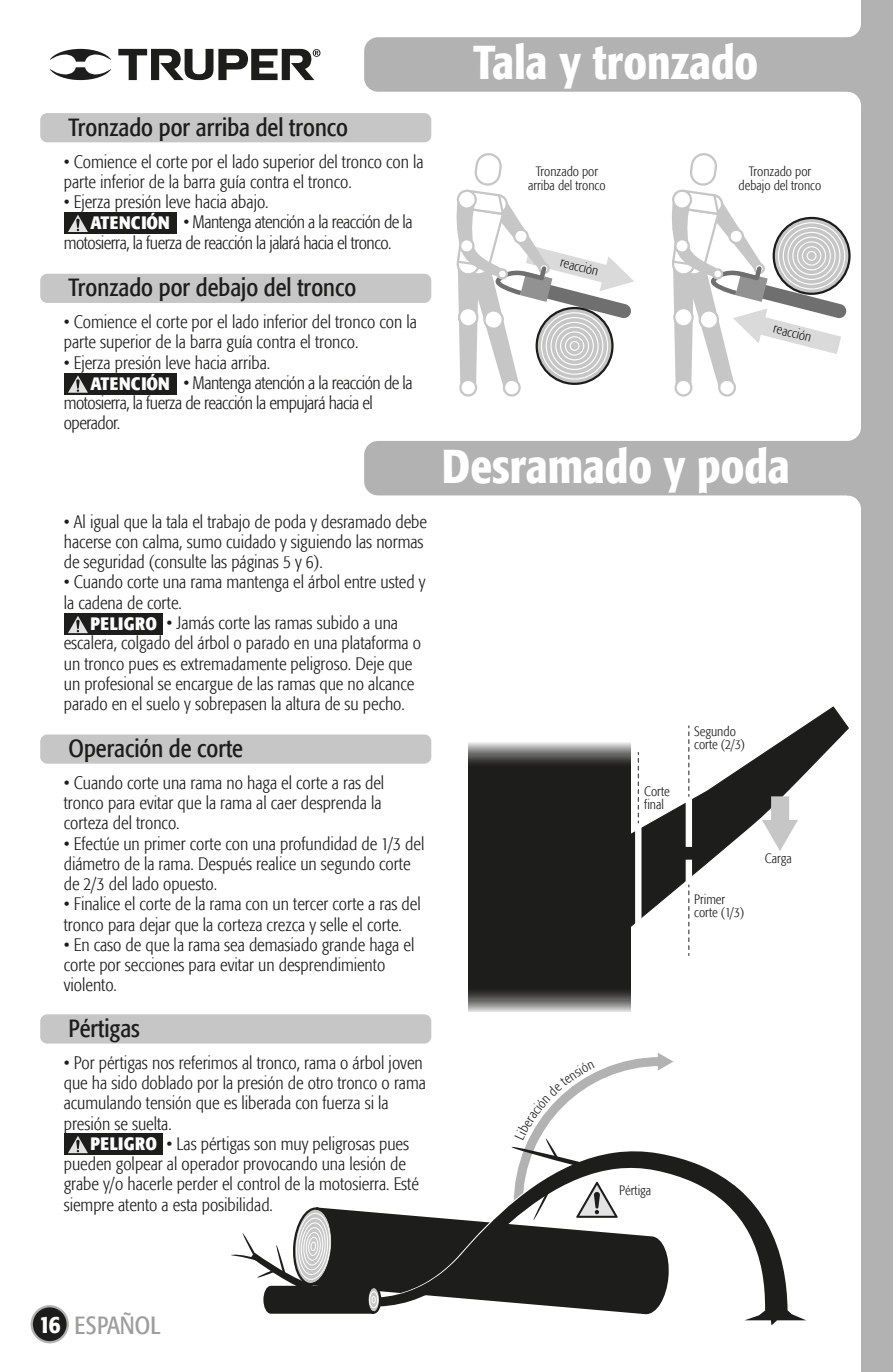
<style>
.page{position:relative;width:893px;height:1372px;background:#fff}
.page>*{position:absolute;margin:0;border:0;box-sizing:border-box;transform-origin:0 0}
.t1{font:500 condensed 47.25px "Formata";color:#fff}
.t2{font:condensed 24.75px "Formata";color:#1d1d1b}
.t3{font:condensed 24.75px "Formata";color:#9d9d9c}
.t4{font:500 condensed 24.75px "Formata";color:#fff}
.t5{font:300 condensed 18px/20.2px "Formata";color:#1d1d1b}
.t6{font:300 condensed 18px/20.2px "Formata";letter-spacing:-.025em;color:#1d1d1b}
.t7{font:700 condensed 18px "Formata";letter-spacing:.02em;color:#fff}
.t8{font:300 condensed 13.5px/13.5px "Formata";color:#1d1d1b}
</style>
<div class="page">
<div style="left:861px;top:0;width:32px;height:1371px;background:#b3b2b2"></div>
<div style="left:364px;top:37px;width:497px;height:55px;background:#b3b2b2;border-radius:14px"></div>
<svg style="left:850px;top:25px;width:11px;height:79px"></svg>
<div style="left:364px;top:441px;width:497px;height:54px;background:#b3b2b2;border-radius:14px"></div>
<svg style="left:847px;top:429px;width:14px;height:78px"></svg>
<div style="left:40px;top:113px;width:391px;height:29px;background:#c6c6c6;border-radius:7px"></div>
<div style="left:40px;top:274px;width:391px;height:29px;background:#c6c6c6;border-radius:7px"></div>
<div style="left:40px;top:734px;width:391px;height:29px;background:#c6c6c6;border-radius:7px"></div>
<div style="left:40px;top:1014px;width:391px;height:29px;background:#c6c6c6;border-radius:7px"></div>
<svg style="left:456px;top:153px;width:178px;height:244px"></svg>
<svg style="left:671px;top:153px;width:176px;height:244px"></svg>
<svg style="left:537px;top:308px;width:75px;height:76px;background:#c7c7c7"></svg>
<div style="left:536px;top:307px;width:78px;height:78px;border:2px solid #1d1d1b;border-radius:50%"></div>
<div style="left:541px;top:312px;width:67px;height:67px;border:1px solid #fff;border-radius:50%"></div>
<div style="left:546px;top:317px;width:57px;height:58px;border:1px solid #fff;border-radius:50%"></div>
<div style="left:550px;top:322px;width:49px;height:48px;border:1px solid #fff;border-radius:50%"></div>
<div style="left:555px;top:326px;width:39px;height:39px;border:1px solid #fff;border-radius:50%"></div>
<div style="left:560px;top:331px;width:29px;height:29px;border:1px solid #fff;border-radius:50%"></div>
<div style="left:565px;top:336px;width:19px;height:19px;border:1px solid #fff;border-radius:50%"></div>
<div style="left:570px;top:341px;width:9px;height:10px;border:1px solid #fff;border-radius:50%"></div>
<svg style="left:774px;top:218px;width:75px;height:76px;background:#c7c7c7"></svg>
<div style="left:773px;top:217px;width:78px;height:78px;border:2px solid #1d1d1b;border-radius:50%"></div>
<div style="left:778px;top:222px;width:67px;height:67px;border:1px solid #fff;border-radius:50%"></div>
<div style="left:783px;top:227px;width:57px;height:58px;border:1px solid #fff;border-radius:50%"></div>
<div style="left:787px;top:232px;width:49px;height:48px;border:1px solid #fff;border-radius:50%"></div>
<div style="left:792px;top:236px;width:39px;height:39px;border:1px solid #fff;border-radius:50%"></div>
<div style="left:797px;top:241px;width:29px;height:29px;border:1px solid #fff;border-radius:50%"></div>
<div style="left:802px;top:246px;width:19px;height:19px;border:1px solid #fff;border-radius:50%"></div>
<div style="left:807px;top:251px;width:9px;height:10px;border:1px solid #fff;border-radius:50%"></div>
<svg style="left:469px;top:742px;width:162px;height:269px;background:#2c2c2a"></svg>
<svg style="left:602px;top:706px;width:247px;height:236px"></svg>
<div style="left:686px;top:859px;width:6px;height:25px;background:#fff"></div>
<div style="left:686px;top:796px;width:6px;height:50px;background:#fff"></div>
<div style="left:635px;top:812px;width:6px;height:133px;background:#fff"></div>
<svg style="left:762px;top:796px;width:36px;height:55px"></svg>
<svg style="left:673px;top:1156px;width:114px;height:146px"></svg>
<svg style="left:744px;top:1302px;width:62px;height:23px"></svg>
<svg style="left:50px;top:49px;width:270px;height:31px"></svg>
<div style="left:32px;top:1306px;width:36px;height:36px;background:#1d1d1b;border-radius:50%"></div>
<div style="left:31px;top:1304px;width:38px;height:39px;border:2px solid #b3b2b2;border-radius:50%"></div>
<svg style="left:688px;top:884px;width:1px;height:71px"></svg>
<svg style="left:688px;top:725px;width:1px;height:71px"></svg>
<svg style="left:638px;top:752px;width:1px;height:71px"></svg>
<div style="left:64px;top:212px;width:113px;height:22px;background:#1d1d1b"></div>
<svg style="left:68px;top:215px;width:20px;height:17px"></svg>
<div style="left:64px;top:373px;width:113px;height:21px;background:#1d1d1b"></div>
<svg style="left:68px;top:375px;width:20px;height:18px"></svg>
<div style="left:64px;top:613px;width:98px;height:21px;background:#1d1d1b"></div>
<svg style="left:68px;top:616px;width:20px;height:18px"></svg>
<div style="left:64px;top:1133px;width:98px;height:21px;background:#1d1d1b"></div>
<svg style="left:68px;top:1136px;width:20px;height:18px"></svg>
<svg style="left:231px;top:1053px;width:442px;height:262px"></svg>
<h2 class="t2" style="left:69px;top:112px;width:281px">Tronzado por arriba del tronco</h2>
<p class="t5" style="left:64px;top:151px;width:361px">• Comience el corte por el lado superior del tronco con la parte inferior de la barra guía contra el tronco.</p>
<p class="t5" style="left:64px;top:192px;width:206px">• Ejerza presión leve hacia abajo.</p>
<p class="t6" style="left:64px;top:212px;width:350px;text-indent:120px">• Mantenga atención a la reacción de la motosierra, la fuerza de reacción la jalará hacia el tronco.</p>
<p class="t7" style="left:90px;top:212px;width:81px">ATENCIÓN</p>
<h2 class="t2" style="left:69px;top:273px;width:289px">Tronzado por debajo del tronco</h2>
<p class="t5" style="left:64px;top:312px;width:355px">• Comience el corte por el lado inferior del tronco con la parte superior de la barra guía contra el tronco.</p>
<p class="t5" style="left:64px;top:352px;width:208px">• Ejerza presión leve hacia arriba.</p>
<p class="t6" style="left:64px;top:372px;width:350px;text-indent:120px">• Mantenga atención a la reacción de la motosierra, la fuerza de reacción la empujará hacia el operador.</p>
<p class="t7" style="left:90px;top:372px;width:81px">ATENCIÓN</p>
<p class="t5" style="left:64px;top:511px;width:365px">• Al igual que la tala el trabajo de poda y desramado debe hacerse con calma, sumo cuidado y siguiendo las normas de seguridad (consulte las páginas 5 y 6).</p>
<p class="t5" style="left:64px;top:572px;width:363px">• Cuando corte una rama mantenga el árbol entre usted y la cadena de corte.</p>
<p class="t5" style="left:64px;top:612px;width:359px;text-indent:103px">• Jamás corte las ramas subido a una escalera, colgado del árbol o parado en una plataforma o un tronco pues es extremadamente peligroso. Deje que un profesional se encargue de las ramas que no alcance parado en el suelo y sobrepasen la altura de su pecho.</p>
<p class="t7" style="left:90px;top:612px;width:68px">PELIGRO</p>
<h2 class="t2" style="left:69px;top:733px;width:176px">Operación de corte</h2>
<p class="t5" style="left:64px;top:772px;width:322px">• Cuando corte una rama no haga el corte a ras del tronco para evitar que la rama al caer desprenda la corteza del tronco.</p>
<p class="t5" style="left:64px;top:833px;width:362px">• Efectúe un primer corte con una profundidad de 1/3 del diámetro de la rama. Después realice un segundo corte de 2/3 del lado opuesto.</p>
<p class="t5" style="left:64px;top:894px;width:358px">• Finalice el corte de la rama con un tercer corte a ras del tronco para dejar que la corteza crezca y selle el corte.</p>
<p class="t5" style="left:64px;top:934px;width:352px">• En caso de que la rama sea demasiado grande haga el corte por secciones para evitar un desprendimiento violento.</p>
<h2 class="t2" style="left:69px;top:1013px;width:73px">Pértigas</h2>
<p class="t5" style="left:64px;top:1052px;width:364px">• Por pértigas nos referimos al tronco, rama o árbol joven que ha sido doblado por la presión de otro tronco o rama acumulando tensión que es liberada con fuerza si la presión se suelta.</p>
<p class="t5" style="left:64px;top:1133px;width:357px;text-indent:103px">• Las pértigas son muy peligrosas pues pueden golpear al operador provocando una lesión de grabe y/o hacerle perder el control de la motosierra. Esté siempre atento a esta posibilidad.</p>
<p class="t7" style="left:90px;top:1132px;width:68px">PELIGRO</p>
<h1 class="t1" style="left:473px;top:33px;width:286px">Tala y tronzado</h1>
<p class="t8" style="left:528px;top:165px;width:79px;text-align:center">Tronzado por arriba del tronco</p>
<p class="t8" style="left:739px;top:165px;width:84px;text-align:center">Tronzado por debajo del tronco</p>
<p class="t8" style="left:562px;top:255px;width:41px;rotate:14deg">reacción</p>
<p class="t8" style="left:775px;top:321px;width:41px;rotate:14deg">reacción</p>
<h1 class="t1" style="left:442px;top:437px;width:349px">Desramado y poda</h1>
<p class="t8" style="left:644px;top:784px;width:27px">Corte final</p>
<p class="t8" style="left:694px;top:724px;width:52px">Segundo corte (2/3)</p>
<p class="t8" style="left:694px;top:892px;width:52px">Primer corte (1/3)</p>
<p class="t8" style="left:765px;top:851px;width:29px">Carga</p>
<p class="t8" style="left:619px;top:1183px;width:33px">Pértiga</p>
<h2 class="t4" style="left:39px;top:1308px;width:23px">16</h2>
<h2 class="t3" style="left:74px;top:1310px;width:88px">ESPAÑOL</h2>
</div>
